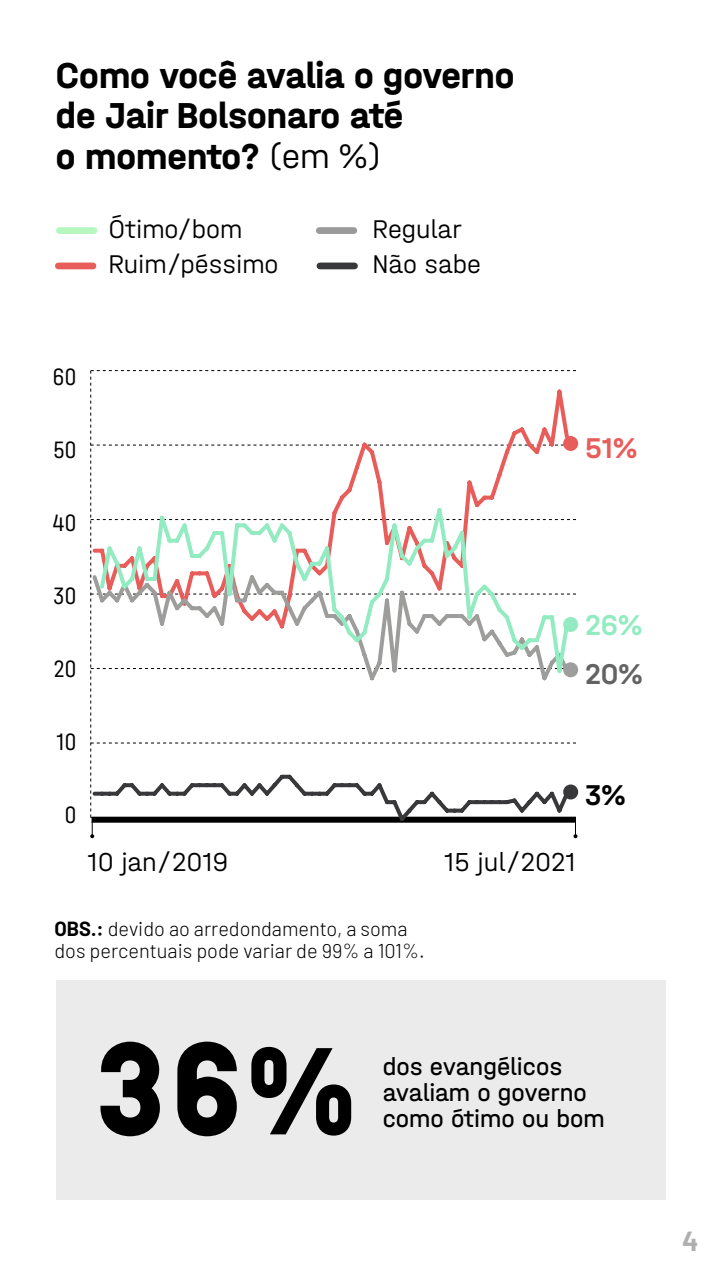
<style>
.page{position:relative;width:720px;height:1280px;background:#fff}
.page>*{position:absolute;margin:0;border:0;box-sizing:border-box;transform-origin:0 0}
.t1{font:129.7px "Plaak 6 Ney 56 Heavy";color:#000}
.t2{font:700 38px/40px "Halvar Mittel";color:#000}
.t3{font:500 30.2px "Halvar Mittel";color:#93ebc1}
.t4{font:500 30.2px "Halvar Mittel";color:#e85c5a}
.t5{font:500 30.2px "Halvar Mittel";color:#646363}
.t6{font:500 30.2px "Halvar Mittel";color:#000}
.t7{font:300 27.4px "Halvar Mittel";color:#000}
.t8{font:300 27px "Halvar Mittel";color:#000}
.t9{font:700 27px "Barlow";color:#afafb0}
.t10{font:25.8px/25.8px "Halvar Mittel";color:#000}
.t11{font:300 25px "Halvar Eng";color:#000}
.t12{font:300 20px/22px "Barlow";color:#000}
.s1{font-weight:300;font-size:36px}
.s2{font-weight:700}
.s3{font-size:123.2px}
</style>
<div class="page">
<div style="left:59px;top:227px;width:35px;height:7px;background:#b6f6bf"></div>
<div style="left:319px;top:227px;width:35px;height:7px;background:#9a9a9b"></div>
<div style="left:58px;top:263px;width:35px;height:6px;background:#e85c5a"></div>
<div style="left:320px;top:263px;width:35px;height:6px;background:#38383b"></div>
<div style="left:56px;top:980px;width:610px;height:220px;background:#ebebeb"></div>
<svg style="left:90px;top:370px;width:488px;height:468px"></svg>
<svg style="left:91px;top:387px;width:481px;height:177px"></svg>
<svg style="left:90px;top:564px;width:482px;height:120px"></svg>
<svg style="left:97px;top:505px;width:475px;height:171px"></svg>
<h2 class="t2" style="left:56px;top:55px;width:460px">Como você avalia o governo de Jair Bolsonaro até<br>o momento? <span class="s1">(em %)</span></h2>
<h3 class="t8" style="left:108px;top:213px;width:135px">Ótimo/bom</h3>
<h3 class="t8" style="left:372px;top:213px;width:91px">Regular</h3>
<h3 class="t8" style="left:108px;top:248px;width:172px">Ruim/péssimo</h3>
<h3 class="t8" style="left:372px;top:248px;width:110px">Não sabe</h3>
<p class="t11" style="left:53px;top:362px;width:26px">60</p>
<p class="t11" style="left:53px;top:435px;width:25px">50</p>
<p class="t11" style="left:52px;top:508px;width:26px">40</p>
<h3 class="t4" style="left:585px;top:430px;width:54px">51%</h3>
<p class="t11" style="left:54px;top:581px;width:25px">30</p>
<p class="t11" style="left:54px;top:654px;width:24px">20</p>
<h3 class="t3" style="left:585px;top:607px;width:59px">26%</h3>
<h3 class="t5" style="left:585px;top:656px;width:59px">20%</h3>
<p class="t11" style="left:57px;top:727px;width:22px">10</p>
<p class="t11" style="left:64px;top:800px;width:14px">0</p>
<h3 class="t6" style="left:585px;top:777px;width:42px">3%</h3>
<h3 class="t7" style="left:87px;top:846px;width:143px">10 jan/2019</h3>
<h3 class="t7" style="left:444px;top:846px;width:133px">15 jul/2021</h3>
<p class="t12" style="left:54px;top:916px;width:372px"><span class="s2">OBS.:</span> devido ao arredondamento, a soma dos percentuais pode variar de 99% a 101%.</p>
<h1 class="t1" style="left:94px;top:990px;width:265px">36<span class="s3">%</span></h1>
<p class="t10" style="left:383px;top:1053px;width:223px">dos evangélicos avaliam o governo como ótimo ou bom</p>
<h3 class="t9" style="left:682px;top:1221px;width:18px">4</h3>
</div>
